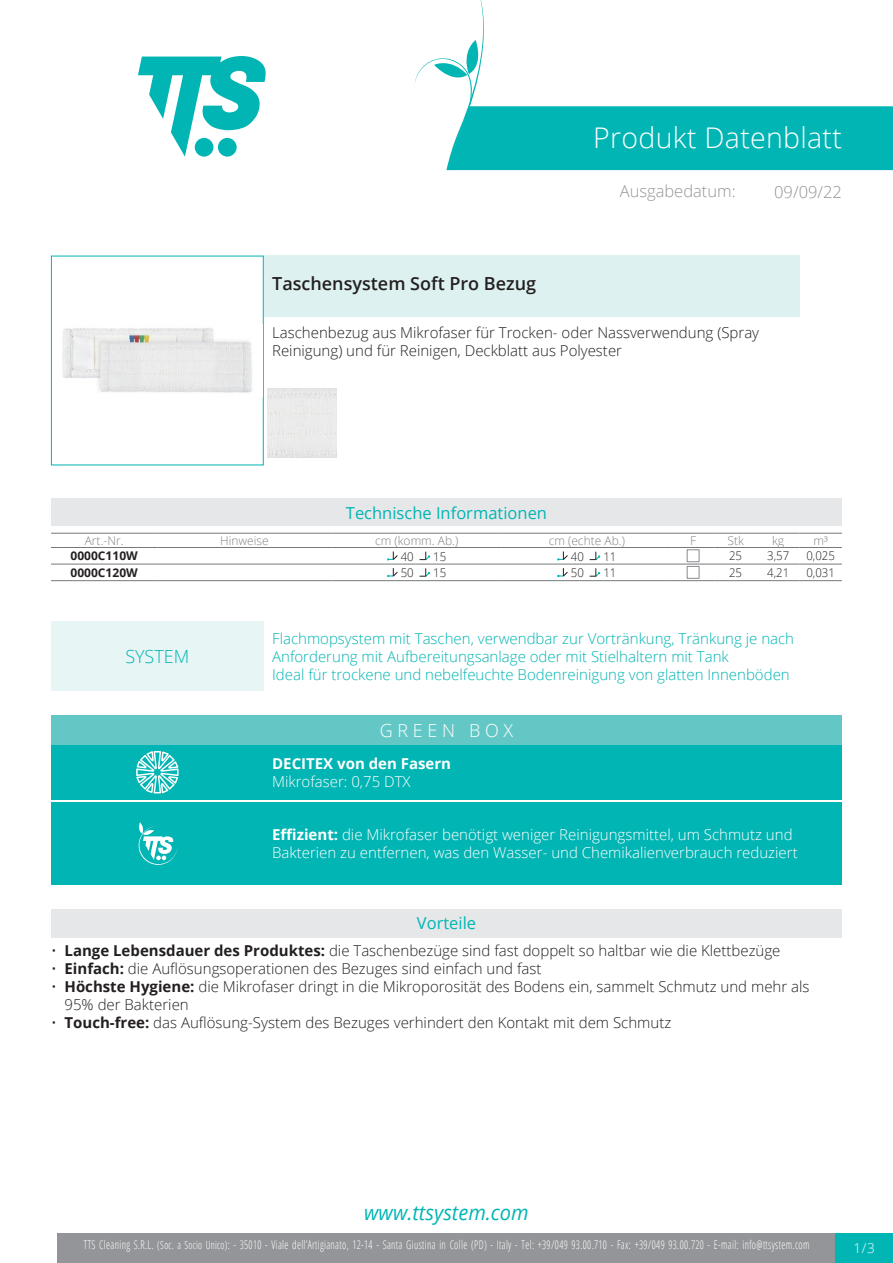
<style>
.page{position:relative;width:893px;height:1263px;background:#fff}
.page>*{position:absolute;margin:0;border:0;box-sizing:border-box;transform-origin:0 0}
.Titolo1{font:300 28.5px "Open Sans";letter-spacing:.01em;color:#fff}
.t1{font:italic 20.85px "Open Sans";color:#00b5b3;scale:.96 1}
.Nome{font:600 18px "Open Sans";color:#231f20}
.Titolo6{font:300 18px "Open Sans";color:#fff}
.Titolo15{font:300 18px "Open Sans";color:#00b5b3}
.Titolo3{font:16.5px "Open Sans";color:#00b5b3}
.Titolo2{font:300 16.5px "Open Sans";color:#939598}
.Titolo8{font:16.5px "Open Sans";color:#00b5b3}
.Descrizione{font:300 15px/18px "Open Sans";color:#231f20}
.GreenBoxCam{font:300 15px/18px "Open Sans";color:#fff}
.DefinizioneSistema{font:300 15px/18px "Open Sans";color:#00b5b3}
.IdealePer{font:300 15px "Open Sans";color:#00b5b3}
.GreenBoxDecitexFibre{font:700 15px "Open Sans";color:#fff}
.GreenBoxDecitexFibre-2{font:300 15px "Open Sans";color:#fff}
.t2{font:300 13.5px "Open Sans";color:#fff}
.t3{font:300 12px "Open Sans Condensed";letter-spacing:.035em;color:#fff;scale:.85 1}
.TabTecnica_Intestazi{font:300 12px "Open Sans";color:#808285}
.TabTecnica_Corpo{font:300 12px "Open Sans";color:#231f20;scale:.95 1}
.TabTecnica_Codice{font:700 12px "Open Sans";color:#231f20}
.s1{font-weight:700}
.s2{font-size:11.25px}
</style>
<div class="page">
<svg style="left:138px;top:56px;width:128px;height:101px"></svg>
<div style="left:57px;top:1233px;width:779px;height:30px;background:#939598"></div>
<div style="left:836px;top:1233px;width:57px;height:30px;background:#00b5b3"></div>
<svg style="left:415px;top:0;width:478px;height:170px"></svg>
<div style="left:51px;top:256px;width:213px;height:209px;border:1px solid #00b5b3"></div>
<img style="left:52px;top:324px;width:211px;height:73px">
<div style="left:264px;top:256px;width:535px;height:61px;background:#ddf1f0"></div>
<div style="left:267px;top:388px;width:70px;height:70px;background:#eaeaea"></div>
<div style="left:51px;top:498px;width:791px;height:28px;background:#e6e7e9"></div>
<hr style="left:51px;top:533px;width:106px;height:1px;background:#76787b">
<hr style="left:51px;top:547px;width:106px;height:1px;background:#76787b">
<hr style="left:157px;top:533px;width:175px;height:1px;background:#76787b">
<hr style="left:157px;top:547px;width:175px;height:1px;background:#76787b">
<hr style="left:332px;top:533px;width:170px;height:1px;background:#76787b">
<hr style="left:332px;top:547px;width:170px;height:1px;background:#76787b">
<hr style="left:502px;top:533px;width:170px;height:1px;background:#76787b">
<hr style="left:502px;top:547px;width:170px;height:1px;background:#76787b">
<hr style="left:672px;top:533px;width:42px;height:1px;background:#76787b">
<hr style="left:672px;top:547px;width:42px;height:1px;background:#76787b">
<hr style="left:714px;top:533px;width:43px;height:1px;background:#76787b">
<hr style="left:714px;top:547px;width:43px;height:1px;background:#76787b">
<hr style="left:757px;top:533px;width:42px;height:1px;background:#76787b">
<hr style="left:757px;top:547px;width:42px;height:1px;background:#76787b">
<hr style="left:799px;top:533px;width:43px;height:1px;background:#76787b">
<hr style="left:799px;top:547px;width:43px;height:1px;background:#76787b">
<hr style="left:51px;top:564px;width:106px;height:1px;background:#76787b">
<hr style="left:51px;top:580px;width:106px;height:1px;background:#76787b">
<hr style="left:157px;top:564px;width:175px;height:1px;background:#76787b">
<hr style="left:157px;top:580px;width:175px;height:1px;background:#76787b">
<hr style="left:332px;top:564px;width:170px;height:1px;background:#76787b">
<hr style="left:332px;top:580px;width:170px;height:1px;background:#76787b">
<hr style="left:502px;top:564px;width:170px;height:1px;background:#76787b">
<hr style="left:502px;top:580px;width:170px;height:1px;background:#76787b">
<hr style="left:672px;top:564px;width:42px;height:1px;background:#76787b">
<hr style="left:672px;top:580px;width:42px;height:1px;background:#76787b">
<hr style="left:714px;top:564px;width:43px;height:1px;background:#76787b">
<hr style="left:714px;top:580px;width:43px;height:1px;background:#76787b">
<hr style="left:757px;top:564px;width:42px;height:1px;background:#76787b">
<hr style="left:757px;top:580px;width:42px;height:1px;background:#76787b">
<hr style="left:799px;top:564px;width:43px;height:1px;background:#76787b">
<hr style="left:799px;top:580px;width:43px;height:1px;background:#76787b">
<svg style="left:387px;top:551px;width:11px;height:9px"></svg>
<svg style="left:420px;top:552px;width:10px;height:8px"></svg>
<svg style="left:557px;top:551px;width:11px;height:9px"></svg>
<svg style="left:590px;top:552px;width:10px;height:8px"></svg>
<svg style="left:387px;top:568px;width:11px;height:9px"></svg>
<svg style="left:420px;top:568px;width:10px;height:9px"></svg>
<svg style="left:557px;top:568px;width:11px;height:9px"></svg>
<svg style="left:590px;top:568px;width:10px;height:9px"></svg>
<svg style="left:687px;top:550px;width:12px;height:16px"></svg>
<div style="left:687px;top:566px;width:12px;height:12px;border:1px solid #87898c"></div>
<div style="left:51px;top:621px;width:213px;height:70px;background:#e8f5f5"></div>
<div style="left:51px;top:715px;width:791px;height:30px;background:#63c7c6"></div>
<div style="left:51px;top:745px;width:213px;height:54px;background:#00b5b3"></div>
<svg style="left:136px;top:751px;width:43px;height:42px"></svg>
<div style="left:264px;top:745px;width:578px;height:54px;background:#00b5b3"></div>
<div style="left:51px;top:802px;width:213px;height:83px;background:#00b5b3"></div>
<svg style="left:138px;top:822px;width:40px;height:43px"></svg>
<div style="left:264px;top:802px;width:578px;height:83px;background:#00b5b3"></div>
<div style="left:51px;top:909px;width:791px;height:28px;background:#e6e7e9"></div>
<p class="Titolo1" style="left:593px;top:118px;width:250px">Produkt Datenblatt</p>
<p class="Titolo2" style="left:620px;top:180px;width:117px">Ausgabedatum:</p>
<p class="Titolo2" style="left:774px;top:180px;width:69px">09/09/22</p>
<p class="Nome" style="left:272px;top:271px;width:266px">Taschensystem Soft Pro Bezug</p>
<p class="Descrizione" style="left:272px;top:323px;width:488px">Laschenbezug aus Mikrofaser für Trocken- oder Nassverwendung (Spray<br>Reinigung) und für Reinigen, Deckblatt aus Polyester</p>
<p class="Titolo3" style="left:346px;top:501px;width:203px">Technische Informationen</p>
<p class="TabTecnica_Intestazi" style="left:85px;top:532px;width:40px">Art.-Nr.</p>
<p class="TabTecnica_Intestazi" style="left:220px;top:532px;width:50px">Hinweise</p>
<p class="TabTecnica_Intestazi" style="left:375px;top:532px;width:85px">cm (komm. Ab.)</p>
<p class="TabTecnica_Intestazi" style="left:549px;top:532px;width:78px">cm (echte Ab.)</p>
<p class="TabTecnica_Intestazi" style="left:690px;top:532px;width:8px">F</p>
<p class="TabTecnica_Intestazi" style="left:727px;top:532px;width:18px">Stk</p>
<p class="TabTecnica_Intestazi" style="left:772px;top:532px;width:14px">kg</p>
<p class="TabTecnica_Intestazi" style="left:813px;top:532px;width:16px">m³</p>
<p class="TabTecnica_Codice" style="left:71px;top:547px;width:69px">0000C110W</p>
<p class="TabTecnica_Corpo" style="left:401px;top:548px;width:15px">40</p>
<p class="TabTecnica_Corpo" style="left:433px;top:548px;width:15px">15</p>
<p class="TabTecnica_Corpo" style="left:571px;top:548px;width:15px">40</p>
<p class="TabTecnica_Corpo" style="left:603px;top:548px;width:15px">11</p>
<p class="TabTecnica_Corpo" style="left:729px;top:548px;width:15px">25</p>
<p class="TabTecnica_Corpo" style="left:767px;top:548px;width:25px">3,57</p>
<p class="TabTecnica_Corpo" style="left:806px;top:548px;width:31px">0,025</p>
<p class="TabTecnica_Codice" style="left:71px;top:564px;width:69px">0000C120W</p>
<p class="TabTecnica_Corpo" style="left:401px;top:565px;width:15px">50</p>
<p class="TabTecnica_Corpo" style="left:433px;top:565px;width:15px">15</p>
<p class="TabTecnica_Corpo" style="left:571px;top:565px;width:15px">50</p>
<p class="TabTecnica_Corpo" style="left:603px;top:565px;width:15px">11</p>
<p class="TabTecnica_Corpo" style="left:729px;top:564px;width:15px">25</p>
<p class="TabTecnica_Corpo" style="left:767px;top:564px;width:25px">4,21</p>
<p class="TabTecnica_Corpo" style="left:806px;top:564px;width:31px">0,031</p>
<p class="Titolo15" style="left:125px;top:644px;width:66px">SYSTEM</p>
<p class="DefinizioneSistema" style="left:272px;top:629px;width:523px">Flachmopsystem mit Taschen, verwendbar zur Vortränkung, Tränkung je nach<br>Anforderung mit Aufbereitungsanlage oder mit Stielhaltern mit Tank</p>
<p class="IdealePer" style="left:272px;top:664px;width:519px">Ideal für trockene und nebelfeuchte Bodenreinigung von glatten Innenböden</p>
<p class="Titolo6" style="left:380px;top:718px;width:135px">G R E E N B O X</p>
<p class="GreenBoxDecitexFibre" style="left:272px;top:753px;width:180px">DECITEX von den Fasern</p>
<p class="GreenBoxDecitexFibre-2" style="left:272px;top:771px;width:140px">Mikrofaser: 0,75 DTX</p>
<p class="GreenBoxCam" style="left:272px;top:825px;width:527px"><span class="s1">Effizient:</span> die Mikrofaser benötigt weniger Reinigungsmittel, um Schmutz und<br>Bakterien zu entfernen, was den Wasser- und Chemikalienverbrauch reduziert</p>
<p class="Titolo8" style="left:417px;top:912px;width:61px">Vorteile</p>
<p class="Descrizione" style="left:51px;top:941px;width:731px">• <span class="s1">Lange Lebensdauer des Produktes:</span> die Taschenbezüge sind fast doppelt so haltbar wie die Klettbezüge</p>
<p class="Descrizione" style="left:51px;top:959px;width:492px">• <span class="s1">Einfach:</span> die Auflösungsoperationen des Bezuges sind einfach und fast</p>
<p class="Descrizione" style="left:65px;top:977px;width:746px;text-indent:-14px">• <span class="s1">Höchste Hygiene:</span> die Mikrofaser dringt in die Mikroporosität des Bodens ein, sammelt Schmutz und mehr als<br>95% der Bakterien</p>
<p class="Descrizione" style="left:51px;top:1013px;width:622px">• <span class="s1">Touch-free:</span> das Auflösung-System des Bezuges verhindert den Kontakt mit dem Schmutz</p>
<h2 class="t1" style="left:364px;top:1198px;width:173px">www.ttsystem.com</h2>
<p class="t3" style="left:84px;top:1236px;width:855px">TTS Cleaning S.R.L. <span class="s2">(Soc. a Socio Unico)</span>: - 35010 - Viale dell’Artigianato, 12-14 - Santa Giustina in Colle (PD) - Italy - Tel: +39/049 93.00.710 - Fax: +39/049 93.00.720 - E-mail: info@ttsystem.com</p>
<p class="t2" style="left:854px;top:1239px;width:23px">1/3</p>
</div>
